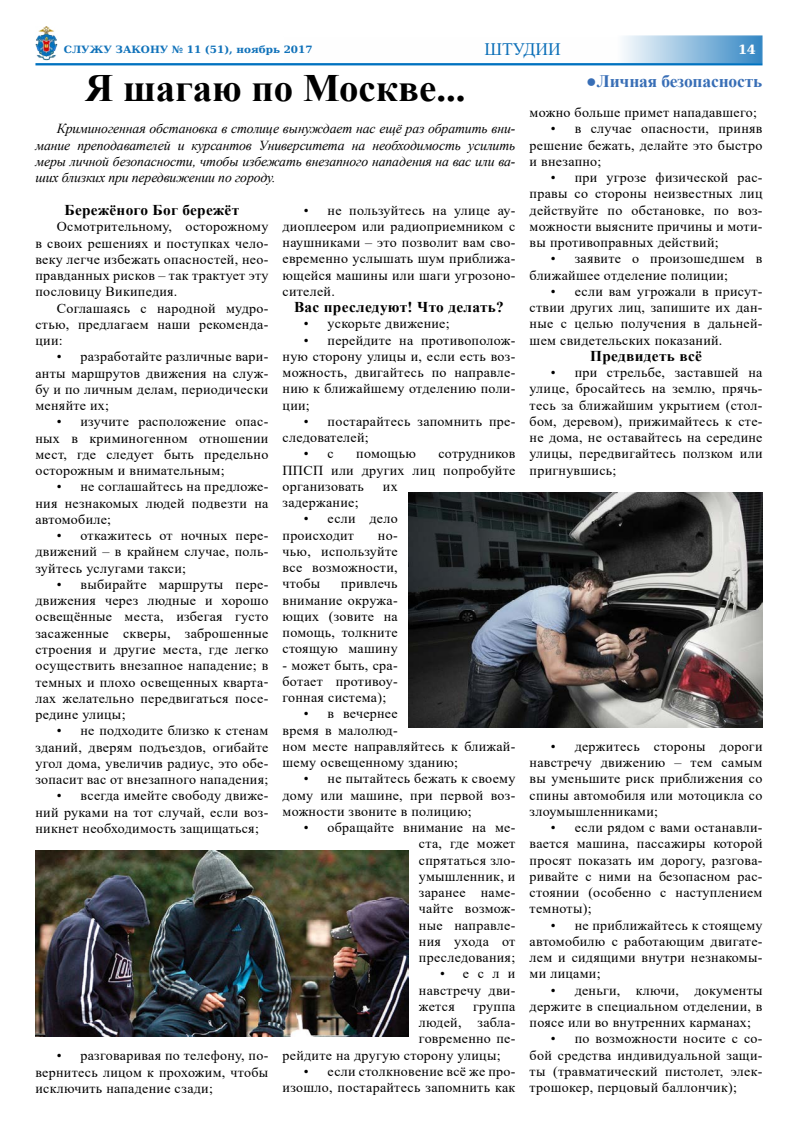
<style>
.page{position:relative;width:798px;height:1134px;background:#fff}
.page>*{position:absolute;margin:0;border:0;box-sizing:border-box;transform-origin:0 0}
.t1{font:700 38.75px "Times New Roman";color:#000}
.t2{font:700 17.5px "Times New Roman";letter-spacing:-.01em;color:#386eb6}
.t3{font:17.5px "Times New Roman";color:#1072ba}
.t4{font:700 15px "Times New Roman";letter-spacing:.02em;color:#000}
.t5{font:13.75px/16.2px "Times New Roman";letter-spacing:.02em;color:#000;text-align:justify}
.t6{font:italic 13.75px/16.2px "Times New Roman";letter-spacing:-.01em;color:#000;text-align:justify}
.t7{font:700 12.5px "DejaVu Serif";color:#fff;scale:1.04 1}
.t8{font:700 10px "DejaVu Serif";color:#1072ba;scale:1.04 1}
.s1{font-weight:400}
</style>
<div class="page">
<img style="left:35px;top:26px;width:22px;height:34px">
<hr style="left:35px;top:63px;width:727px;height:2px;background:#0072c0">
<svg style="left:623px;top:35px;width:139px;height:28px;background:#95c0e0"></svg>
<img style="left:408px;top:492px;width:354px;height:236px">
<img style="left:35px;top:850px;width:373px;height:186px">
<p class="t8" style="left:64px;top:41px;width:241px">СЛУЖУ ЗАКОНУ № 11 (51), ноябрь 2017</p>
<p class="t3" style="left:484px;top:37px;width:78px">ШТУДИИ</p>
<p class="t7" style="left:737px;top:39px;width:19px">14</p>
<h1 class="t1" style="left:85px;top:60px;width:381px">Я шагаю по Москве...</h1>
<p class="t5" style="left:529px;top:104px;width:229px">можно больше примет нападавшего;</p>
<p class="t5" style="left:529px;top:120px;width:234px;text-indent:21px">• в случае опасности, приняв решение бежать, делайте это быстро и внезапно;</p>
<p class="t5" style="left:529px;top:169px;width:234px;text-indent:21px">• при угрозе физической рас&shy;правы со стороны неизвестных лиц действуйте по обстановке, по воз&shy;можности выясните причины и моти&shy;вы противоправных действий;</p>
<p class="t5" style="left:529px;top:250px;width:234px;text-indent:21px">• заявите о произошедшем в ближайшее отделение полиции;</p>
<p class="t5" style="left:529px;top:283px;width:234px;text-indent:21px">• если вам угрожали в присут&shy;ствии других лиц, запишите их дан&shy;ные с целью получения в дальней&shy;шем свидетельских показаний.</p>
<p class="t4" style="left:590px;top:345px;width:113px">Предвидеть всё</p>
<p class="t5" style="left:529px;top:364px;width:234px;text-indent:21px">• при стрельбе, заставшей на улице, бросайтесь на землю, прячь&shy;тесь за ближайшим укрытием (стол&shy;бом, деревом), прижимайтесь к сте&shy;не дома, не оставайтесь на середине улицы, передвигайтесь ползком или пригнувшись;</p>
<p class="t2" style="left:586px;top:69px;width:178px"><span class="s1">●</span>Личная безопасность</p>
<p class="t6" style="left:35px;top:120px;width:481px;text-indent:21px">Криминогенная обстановка в столице вынуждает нас ещё раз обратить вни&shy;мание преподавателей и курсантов Университета на необходимость усилить меры личной безопасности, чтобы избежать внезапного нападения на вас или ва&shy;ших близких при передвижении по городу.</p>
<p class="t4" style="left:65px;top:199px;width:176px">Бережёного Бог бережёт</p>
<p class="t5" style="left:35px;top:218px;width:234px;text-indent:21px">Осмотрительному, осторожному в своих решениях и поступках чело&shy;веку легче избежать опасностей, нео&shy;правданных рисков – так трактует эту пословицу Википедия.</p>
<p class="t5" style="left:35px;top:299px;width:234px;text-indent:21px">Соглашаясь с народной мудро&shy;стью, предлагаем наши рекоменда&shy;ции:</p>
<p class="t5" style="left:35px;top:348px;width:234px;text-indent:21px">• разработайте различные вари&shy;анты маршрутов движения на служ&shy;бу и по личным делам, периодически меняйте их;</p>
<p class="t5" style="left:35px;top:413px;width:234px;text-indent:21px">• изучите расположение опас&shy;ных в криминогенном отношении мест, где следует быть предельно осторожным и внимательным;</p>
<p class="t5" style="left:35px;top:478px;width:234px;text-indent:21px">• не соглашайтесь на предложе&shy;ния незнакомых людей подвезти на автомобиле;</p>
<p class="t5" style="left:35px;top:527px;width:234px;text-indent:21px">• откажитесь от ночных пере&shy;движений – в крайнем случае, поль&shy;зуйтесь услугами такси;</p>
<p class="t5" style="left:35px;top:576px;width:234px;text-indent:21px">• выбирайте маршруты пере&shy;движения через людные и хорошо освещённые места, избегая густо засаженные скверы, заброшенные строения и другие места, где легко осуществить внезапное нападение; в темных и плохо освещенных кварта&shy;лах желательно передвигаться посе&shy;редине улицы;</p>
<p class="t5" style="left:35px;top:722px;width:234px;text-indent:21px">• не подходите близко к стенам зданий, дверям подъездов, огибайте угол дома, увеличив радиус, это обе&shy;зопасит вас от внезапного нападения;</p>
<p class="t5" style="left:35px;top:787px;width:234px;text-indent:21px">• всегда имейте свободу движе&shy;ний руками на тот случай, если воз&shy;никнет необходимость защищаться;</p>
<p class="t5" style="left:282px;top:201px;width:234px;text-indent:21px">• не пользуйтесь на улице ау&shy;диоплеером или радиоприемником с наушниками – это позволит вам сво&shy;евременно услышать шум приближа&shy;ющейся машины или шаги угрозоно&shy;сителей.</p>
<p class="t4" style="left:294px;top:296px;width:211px">Вас преследуют! Что делать?</p>
<p class="t5" style="left:304px;top:315px;width:147px">• ускорьте движение;</p>
<p class="t5" style="left:282px;top:331px;width:234px;text-indent:21px">• перейдите на противополож&shy;ную сторону улицы и, если есть воз&shy;можность, двигайтесь по направле&shy;нию к ближайшему отделению поли&shy;ции;</p>
<p class="t5" style="left:282px;top:413px;width:234px;text-indent:21px">• постарайтесь запомнить пре&shy;следователей;</p>
<p class="t5" style="left:304px;top:445px;width:31px">• с</p>
<p class="t5" style="left:356px;top:445px;width:61px">помощью</p>
<p class="t5" style="left:282px;top:445px;width:234px;text-indent:156px">сотрудников ППСП или других лиц попробуйте организовать</p>
<p class="t5" style="left:383px;top:478px;width:16px">их</p>
<p class="t5" style="left:282px;top:494px;width:78px">задержание;</p>
<p class="t5" style="left:282px;top:510px;width:117px;text-indent:21px">• если дело происходит</p>
<p class="t5" style="left:282px;top:526px;width:117px;text-indent:95px">но&shy;чью, используйте все возможности, чтобы</p>
<p class="t5" style="left:282px;top:575px;width:117px;text-indent:58px">привлечь внимание окружа&shy;ющих (зовите на помощь, толкните стоящую машину</p>
<p class="t5" style="left:282px;top:656px;width:117px">- может быть, сра&shy;ботает противоу&shy;гонная система);</p>
<p class="t5" style="left:282px;top:705px;width:234px;text-align:left;text-indent:21px">• в вечернее<br>время в малолюд-<br>ном месте направляйтесь к ближай&shy;шему освещенному зданию;</p>
<p class="t5" style="left:282px;top:770px;width:234px;text-indent:21px">• не пытайтесь бежать к своему дому или машине, при первой воз&shy;можности звоните в полицию;</p>
<p class="t5" style="left:419px;top:819px;width:98px;text-indent:-115px">• обращайте внимание на ме&shy;ста, где может спрятаться зло&shy;умышленник, и заранее наме&shy;чайте возмож&shy;ные направле&shy;ния ухода от преследования;</p>
<p class="t5" style="left:419px;top:965px;width:98px;text-indent:21px">• если навстречу дви&shy;жется</p>
<p class="t5" style="left:529px;top:738px;width:234px;text-indent:21px">• держитесь стороны дороги навстречу движению – тем самым вы уменьшите риск приближения со спины автомобиля или мотоцикла со злоумышленниками;</p>
<p class="t5" style="left:529px;top:819px;width:234px;text-indent:21px">• если рядом с вами останавли&shy;вается машина, пассажиры которой просят показать им дорогу, разгова&shy;ривайте с ними на безопасном рас&shy;стоянии (особенно с наступлением темноты);</p>
<p class="t5" style="left:529px;top:916px;width:234px;text-indent:21px">• не приближайтесь к стоящему автомобилю с работающим двигате&shy;лем и сидящими внутри незнакомы&shy;ми лицами;</p>
<p class="t5" style="left:529px;top:981px;width:234px;text-indent:21px">• деньги, ключи, документы держите в специальном отделении, в поясе или во внутренних карманах;</p>
<p class="t5" style="left:529px;top:1030px;width:234px;text-indent:21px">• по возможности носите с со&shy;бой средства индивидуальной защи&shy;ты (травматический пистолет, элек&shy;трошокер, перцовый баллончик);</p>
<p class="t5" style="left:473px;top:998px;width:44px">группа</p>
<p class="t5" style="left:419px;top:1014px;width:98px">людей, забла-</p>
<p class="t5" style="left:419px;top:1030px;width:98px">говременно пе-</p>
<p class="t5" style="left:282px;top:1046px;width:219px">рейдите на другую сторону улицы;</p>
<p class="t5" style="left:282px;top:1063px;width:234px;text-align:right">• если столкновение всё же про&shy;изошло, постарайтесь запомнить как</p>
<p class="t5" style="left:35px;top:1047px;width:234px;text-indent:21px">• разговаривая по телефону, по&shy;вернитесь лицом к прохожим, чтобы исключить нападение сзади;</p>
</div>
